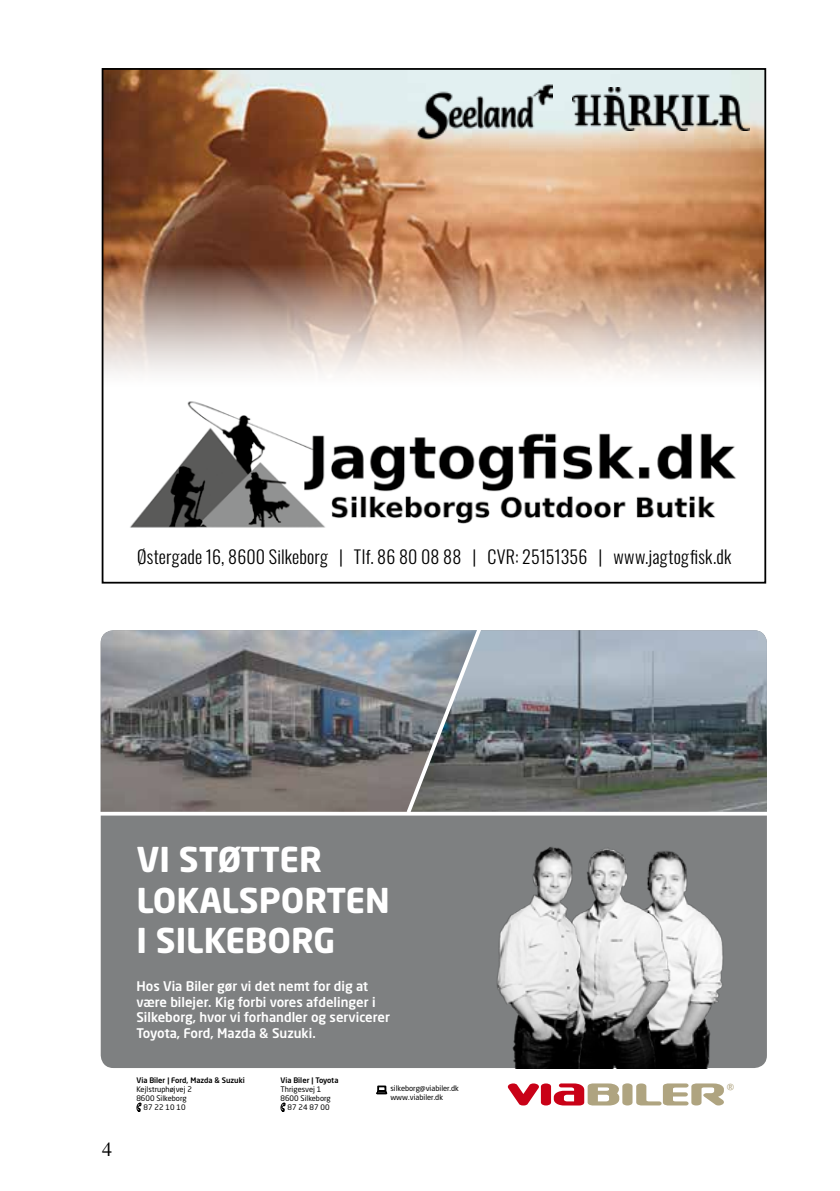
<style>
.page{position:relative;width:840px;height:1191px;background:#fff}
.page>*{position:absolute;margin:0;border:0;box-sizing:border-box;transform-origin:0 0}
.t1{font:700 33.8px/40.6px "Neo Sans Pro";color:#fff}
.t2{font:20px "Times";color:#000}
.t3{font:300 18px "Oswald";letter-spacing:.01em;color:#000}
.t4{font:500 13.2px/15.8px "Neo Sans Pro";color:#fff}
.t5{font:12.4px "Neo Sans Pro";color:#afa37f}
.t6{font:7.6px/9px "Neo Sans Pro";color:#000}
.t7{font:500 7.6px "Neo Sans Pro";color:#000}
</style>
<div class="page">
<img style="left:105px;top:71px;width:657px;height:304px">
<div style="left:102px;top:68px;width:663px;height:515px;border:2px solid #000"></div>
<div style="left:101px;top:630px;width:665px;height:438px;background:#7e8081;border-radius:13px"></div>
<img style="left:101px;top:630px;width:302px;height:182px">
<img style="left:491px;top:630px;width:275px;height:182px">
<img style="left:670px;top:851px;width:53px;height:217px">
<img style="left:609px;top:850px;width:61px;height:218px">
<img style="left:497px;top:847px;width:112px;height:221px">
<svg style="left:507px;top:1083px;width:216px;height:22px"></svg>
<svg style="left:403px;top:630px;width:88px;height:186px"></svg>
<hr style="left:92px;top:812px;width:682px;height:3px;background:#fff">
<svg style="left:137px;top:1102px;width:4px;height:9px"></svg>
<svg style="left:280px;top:1102px;width:5px;height:9px"></svg>
<svg style="left:376px;top:1085px;width:10px;height:9px"></svg>
<img style="left:130px;top:401px;width:606px;height:127px">
<img style="left:415px;top:84px;width:137px;height:55px">
<img style="left:572px;top:88px;width:176px;height:42px">
<h3 class="t3" style="left:137px;top:541px;width:595px">Østergade 16, 8600 Silkeborg | Tlf. 86 80 08 88 | CVR: 25151356 | www.jagtogfisk.dk</h3>
<h2 class="t2" style="left:102px;top:1137px;width:11px">4</h2>
<h1 class="t1" style="left:136px;top:838px;width:255px">VI STØTTER<br>LOKALSPORTEN<br>I SILKEBORG</h1>
<p class="t4" style="left:136px;top:977px;width:255px">Hos Via Biler gør vi det nemt for dig at være bilejer. Kig forbi vores afdelinger i Silkeborg, hvor vi forhandler og servicerer Toyota, Ford, Mazda &amp; Suzuki.</p>
<p class="t7" style="left:136px;top:1075px;width:110px">Via Biler | Ford, Mazda &amp; Suzuki</p>
<p class="t6" style="left:136px;top:1084px;width:57px">Kejlstruphøjvej 2</p>
<p class="t6" style="left:136px;top:1093px;width:52px">8600 Silkeborg</p>
<p class="t6" style="left:143px;top:1102px;width:43px">87 22 10 10</p>
<p class="t7" style="left:280px;top:1075px;width:59px">Via Biler | Toyota</p>
<p class="t6" style="left:280px;top:1084px;width:42px">Thrigesvej 1</p>
<p class="t6" style="left:280px;top:1093px;width:52px">8600 Silkeborg</p>
<p class="t6" style="left:287px;top:1102px;width:43px">87 24 87 00</p>
<p class="t6" style="left:390px;top:1084px;width:70px">silkeborg@viabiler.dk www.viabiler.dk</p>
<p class="t5" style="left:726px;top:1080px;width:9px">®</p>
</div>
